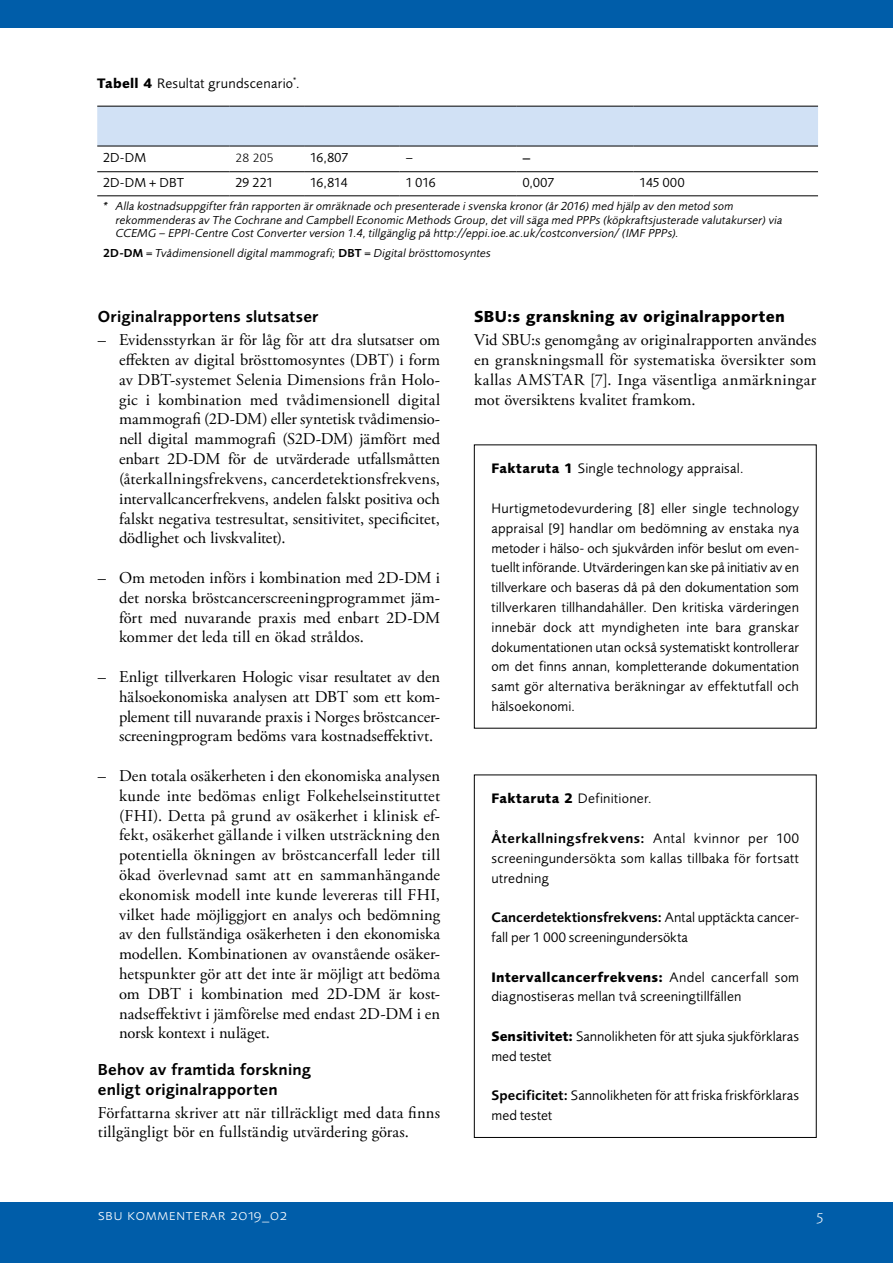
<style>
.page{position:relative;width:893px;height:1263px;background:#fff}
.page>*{position:absolute;margin:0;border:0;box-sizing:border-box;transform-origin:0 0}
.Brödtext{font:16.5px/19.8px "Adobe Garamond Pro";letter-spacing:.005em;color:#000;text-align:justify}
.Rubrik_2_i_brödtext{font:600 16.5px/19.8px "Foundry Sans";letter-spacing:.015em;color:#000}
.Rubrik_1_i_brödtext{font:700 16.5px "Foundry Sans";letter-spacing:.015em;color:#000}
.t1{font:300 15.45px "Foundry Sans Expert";letter-spacing:.03em;color:#fff}
.Tabelltext{font:15px "Calibri";color:#000}
.Faktaruta_text{font:14.25px/19.8px "Foundry Sans";letter-spacing:.01em;color:#000}
.Rubrik_tabell__fakta{font:14.25px "Foundry Sans";letter-spacing:.02em;color:#000}
.Tabelltext-2{font:13.5px "Foundry Sans";letter-spacing:.01em;color:#000}
.Tabelltext-3{font:300 13.5px "Calibri";color:#000}
.Tabellförklaring{font:italic 12px/13.5px "Foundry Sans";letter-spacing:.015em;color:#000}
.s1{font-weight:700}
.s2{font-weight:600;font-style:normal}
.s3{font-weight:600}
</style>
<div class="page">
<div style="left:0;top:0;width:893px;height:28px;background:#005da9"></div>
<div style="left:0;top:1202px;width:893px;height:61px;background:#005da9"></div>
<div style="left:97px;top:107px;width:721px;height:39px;background:#d1e1f5"></div>
<hr style="left:97px;top:171px;width:133px;height:1px;background:#000">
<hr style="left:230px;top:171px;width:74px;height:1px;background:#000">
<hr style="left:304px;top:171px;width:96px;height:1px;background:#000">
<hr style="left:400px;top:171px;width:117px;height:1px;background:#000">
<hr style="left:517px;top:171px;width:117px;height:1px;background:#000">
<hr style="left:634px;top:171px;width:184px;height:1px;background:#000">
<hr style="left:97px;top:106px;width:133px;height:1px;background:#000">
<hr style="left:230px;top:106px;width:74px;height:1px;background:#000">
<hr style="left:304px;top:106px;width:96px;height:1px;background:#000">
<hr style="left:400px;top:106px;width:117px;height:1px;background:#000">
<hr style="left:517px;top:106px;width:117px;height:1px;background:#000">
<hr style="left:634px;top:106px;width:184px;height:1px;background:#000">
<hr style="left:97px;top:146px;width:133px;height:1px;background:#000">
<hr style="left:230px;top:146px;width:74px;height:1px;background:#000">
<hr style="left:304px;top:146px;width:96px;height:1px;background:#000">
<hr style="left:400px;top:146px;width:117px;height:1px;background:#000">
<hr style="left:517px;top:146px;width:117px;height:1px;background:#000">
<hr style="left:634px;top:146px;width:184px;height:1px;background:#000">
<hr style="left:97px;top:196px;width:133px;height:1px;background:#000">
<hr style="left:230px;top:196px;width:74px;height:1px;background:#000">
<hr style="left:304px;top:196px;width:96px;height:1px;background:#000">
<hr style="left:400px;top:196px;width:117px;height:1px;background:#000">
<hr style="left:517px;top:196px;width:117px;height:1px;background:#000">
<hr style="left:634px;top:196px;width:184px;height:1px;background:#000">
<div style="left:474px;top:775px;width:342px;height:363px;border:1px solid #000"></div>
<p class="Rubrik_tabell__fakta" style="left:97px;top:75px;width:204px"><span class="s1">Tabell 4</span> Resultat grundscenario<sup>*</sup>.</p>
<p class="Tabelltext-2" style="left:103px;top:149px;width:44px">2D-DM</p>
<p class="Tabelltext-3" style="left:236px;top:149px;width:39px">28 205</p>
<p class="Tabelltext-2" style="left:310px;top:149px;width:40px">16,807</p>
<p class="Tabelltext-2" style="left:406px;top:149px;width:9px">–</p>
<p class="Tabelltext" style="left:523px;top:148px;width:9px">–</p>
<p class="Tabelltext-2" style="left:103px;top:175px;width:83px">2D-DM + DBT</p>
<p class="Tabelltext-2" style="left:236px;top:175px;width:39px">29 221</p>
<p class="Tabelltext-2" style="left:310px;top:175px;width:39px">16,814</p>
<p class="Tabelltext-2" style="left:406px;top:175px;width:32px">1 016</p>
<p class="Tabelltext-2" style="left:523px;top:175px;width:33px">0,007</p>
<p class="Tabelltext-2" style="left:640px;top:175px;width:46px">145 000</p>
<p class="Tabellförklaring" style="left:116px;top:200px;width:668px;text-indent:-13px">* Alla kostnadsuppgifter från rapporten är omräknade och presenterade i svenska kronor (år 2016) med hjälp av den metod som rekommenderas av The Cochrane and Campbell Economic Methods Group, det vill säga med PPPs (köpkraftsjusterade valutakurser) via<br>CCEMG – EPPI-Centre Cost Converter version 1.4, tillgänglig på http://eppi.ioe.ac.uk/costconversion/ (IMF PPPs).</p>
<p class="Tabellförklaring" style="left:103px;top:246px;width:389px"><span class="s2">2D-DM</span> = Tvådimensionell digital mammografi; <span class="s2">DBT</span> = Digital brösttomosyntes</p>
<h3 class="Rubrik_2_i_brödtext" style="left:98px;top:307px;width:222px">Originalrapportens slutsatser</h3>
<p class="Brödtext" style="left:119px;top:331px;width:323px;text-indent:-21px">– Evidensstyrkan är för låg för att dra slutsatser om effekten av digital brösttomosyntes (DBT) i form av DBT-systemet Selenia Dimensions från Holo&shy;gic i kombination med tvådimensionell digital mammografi (2D-DM) eller syntetisk tvådimensio&shy;nell digital mammografi (S2D-DM) jämfört med enbart 2D-DM för de utvärderade utfallsmåtten (återkallningsfrekvens, cancerdetektionsfrekvens, intervallcancerfrekvens, andelen falskt positiva och falskt negativa testresultat, sensitivitet, specificitet, dödlighet och livskvalitet).</p>
<p class="Brödtext" style="left:119px;top:568px;width:323px;text-indent:-21px">– Om metoden införs i kombination med 2D-DM i det norska bröstcancerscreeningprogrammet jäm&shy;fört med nuvarande praxis med enbart 2D-DM kommer det leda till en ökad stråldos.</p>
<p class="Brödtext" style="left:119px;top:667px;width:323px;text-indent:-21px">– Enligt tillverkaren Hologic visar resultatet av den hälsoekonomiska analysen att DBT som ett kom&shy;plement till nuvarande praxis i Norges bröstcancer&shy;screeningprogram bedöms vara kostnadseffektivt.</p>
<p class="Brödtext" style="left:119px;top:766px;width:323px;text-indent:-21px">– Den totala osäkerheten i den ekonomiska analysen kunde inte bedömas enligt Folkehelseinstituttet (FHI). Detta på grund av osäkerhet i klinisk ef&shy;fekt, osäkerhet gällande i vilken utsträckning den potentiella ökningen av bröstcancerfall leder till ökad överlevnad samt att en sammanhängande ekonomisk modell inte kunde levereras till FHI, vilket hade möjliggjort en analys och bedömning av den fullständiga osäkerheten i den ekonomiska modellen. Kombinationen av ovanstående osäker&shy;hetspunkter gör att det inte är möjligt att bedöma om DBT i kombination med 2D-DM är kost&shy;nadseffektivt i jämförelse med endast 2D-DM i en norsk kontext i nuläget.</p>
<h3 class="Rubrik_2_i_brödtext" style="left:98px;top:1059px;width:215px">Behov av framtida forskning enligt originalrapporten</h3>
<p class="Brödtext" style="left:98px;top:1103px;width:344px">Författarna skriver att när tillräckligt med data finns tillgängligt bör en fullständig utvärdering göras.</p>
<h2 class="Rubrik_1_i_brödtext" style="left:474px;top:307px;width:312px">SBU:s granskning av originalrapporten</h2>
<p class="Brödtext" style="left:474px;top:331px;width:344px">Vid SBU:s genomgång av originalrapporten användes en granskningsmall för systematiska översikter som kallas AMSTAR [7]. Inga väsentliga anmärkningar mot översiktens kvalitet framkom.</p>
<p class="Rubrik_tabell__fakta" style="left:491px;top:460px;width:254px"><span class="s1">Faktaruta 1</span> Single technology appraisal.</p>
<p class="Faktaruta_text" style="left:491px;top:498px;width:309px;text-align:justify">Hurtigmetodevurdering [8] eller single technology appraisal [9] handlar om bedömning av enstaka nya metoder i hälso- och sjukvården inför beslut om even&shy;tuellt införande. Utvärderingen kan ske på initiativ av en tillverkare och baseras då på den dokumentation som tillverkaren tillhandahåller. Den kritiska värderingen innebär dock att myndigheten inte bara granskar dokumentationen utan också systematiskt kontrollerar om det finns annan, kompletterande dokumentation samt gör alternativa beräkningar av effektutfall och hälsoekonomi.</p>
<p class="Rubrik_tabell__fakta" style="left:491px;top:790px;width:162px"><span class="s1">Faktaruta 2</span> Definitioner.</p>
<p class="Faktaruta_text" style="left:491px;top:828px;width:309px;text-align:justify"><span class="s3">Återkallningsfrekvens:</span> Antal kvinnor per 100 screeningundersökta som kallas tillbaka för fortsatt utredning</p>
<p class="Faktaruta_text" style="left:491px;top:907px;width:308px"><span class="s3">Cancerdetektionsfrekvens:</span> Antal upptäckta cancer&shy;fall per 1 000 screeningundersökta</p>
<p class="Faktaruta_text" style="left:491px;top:967px;width:309px"><span class="s1">Intervallcancerfrekvens:</span> Andel cancerfall som diagnostiseras mellan två screeningtillfällen</p>
<p class="Faktaruta_text" style="left:491px;top:1026px;width:309px"><span class="s1">Sensitivitet:</span> Sannolikheten för att sjuka sjukförklaras med testet</p>
<p class="Faktaruta_text" style="left:491px;top:1086px;width:309px"><span class="s3">Specificitet:</span> Sannolikheten för att friska friskförklaras med testet</p>
<p class="t1" style="left:98px;top:1206px;width:191px">sbu kommenterar 2019_02</p>
<p class="t1" style="left:816px;top:1206px;width:8px">5</p>
</div>
